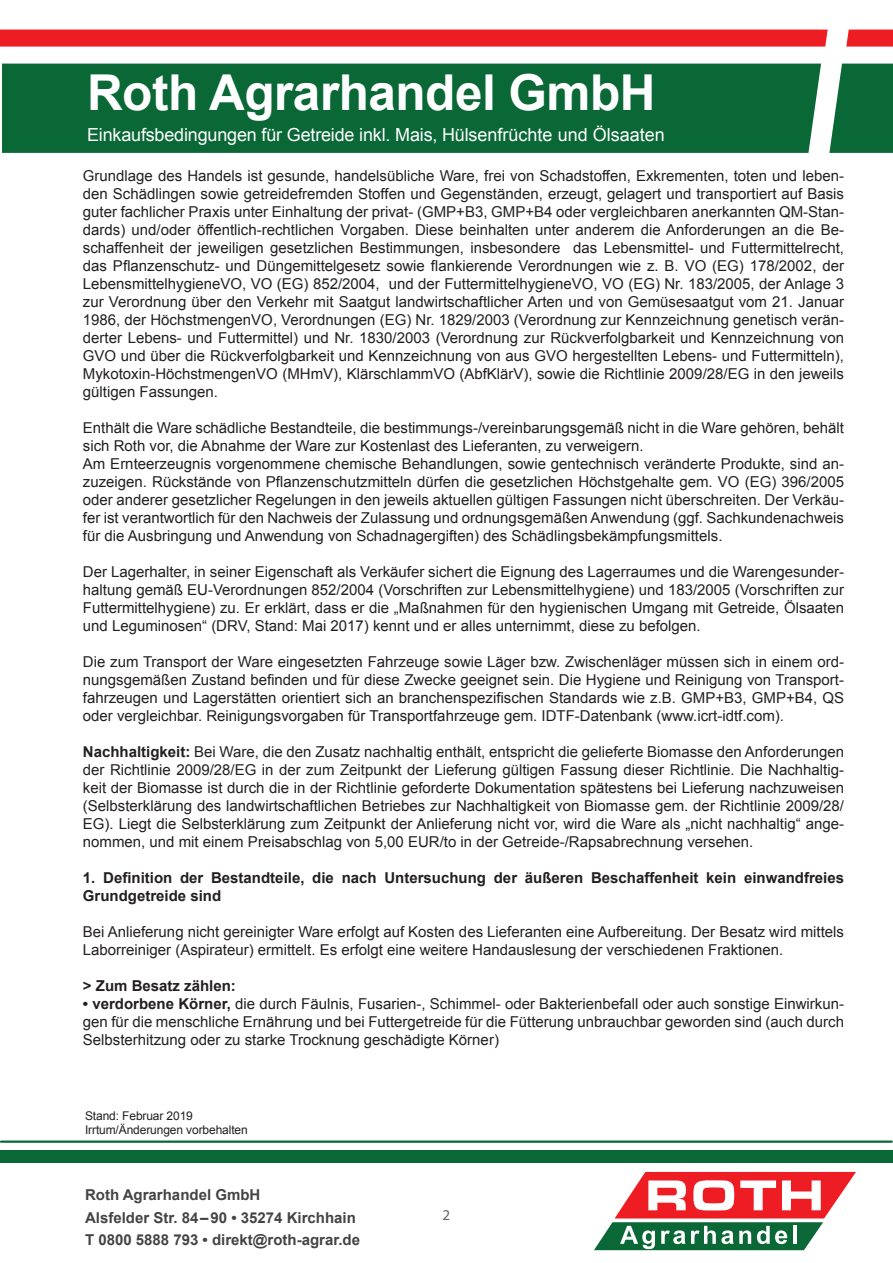
<style>
.page{position:relative;width:893px;height:1263px;background:#fff}
.page>*{position:absolute;margin:0;border:0;box-sizing:border-box;transform-origin:0 0}
.t1{font:700 49.5px "Arial";letter-spacing:-.01em;color:#fff}
.t2{font:18px "Arial";letter-spacing:-.01em;color:#fff}
.t3{font:15px/18px "Arial";color:#231f20;text-align:justify}
.t4{font:700 15px/18px "Arial";color:#231f20}
.t5{font:700 15px/22.5px "Arial";color:#444}
.t6{font:15px "Myriad Pro";color:#636366}
.t7{font:12px/14.4px "Arial";letter-spacing:-.01em;color:#231f20}
.s1{font-weight:700}
</style>
<div class="page">
<div style="left:2px;top:64px;width:891px;height:89px;background:#0a6736"></div>
<svg style="left:0;top:30px;width:893px;height:17px;background:#ee272d"></svg>
<hr style="left:1px;top:1140px;width:891px;height:3px;background:#0a6736">
<div style="left:0;top:1150px;width:893px;height:13px;background:#0a6736"></div>
<svg style="left:594px;top:1172px;width:262px;height:78px"></svg>
<hr style="left:793px;top:1226px;width:3px;height:18px;background:#fff">
<h1 class="t1" style="left:87px;top:60px;width:570px">Roth Agrarhandel GmbH</h1>
<p class="t2" style="left:87px;top:123px;width:579px">Einkaufsbedingungen für Getreide inkl. Mais, Hülsenfrüchte und Ölsaaten</p>
<p class="t3" style="left:83px;top:167px;width:763px">Grundlage des Handels ist gesunde, handelsübliche Ware, frei von Schadstoffen, Exkrementen, toten und leben&shy;den Schädlingen sowie getreidefremden Stoffen und Gegenständen, erzeugt, gelagert und transportiert auf Basis guter fachlicher Praxis unter Einhaltung der privat- (GMP+B3, GMP+B4 oder vergleichbaren anerkannten QM-Stan&shy;dards) und/oder öffentlich-rechtlichen Vorgaben. Diese beinhalten unter anderem die Anforderungen an die Be&shy;schaffenheit der jeweiligen gesetzlichen Bestimmungen, insbesondere das Lebensmittel- und Futtermittelrecht, das Pflanzenschutz- und Düngemittelgesetz sowie flankierende Verordnungen wie z. B. VO (EG) 178/2002, der LebensmittelhygieneVO, VO (EG) 852/2004, und der FuttermittelhygieneVO, VO (EG) Nr. 183/2005, der Anlage 3 zur Verordnung über den Verkehr mit Saatgut landwirtschaftlicher Arten und von Gemüsesaatgut vom 21. Januar 1986, der HöchstmengenVO, Verordnungen (EG) Nr. 1829/2003 (Verordnung zur Kennzeichnung genetisch verän&shy;derter Lebens- und Futtermittel) und Nr. 1830/2003 (Verordnung zur Rückverfolgbarkeit und Kennzeichnung von GVO und über die Rückverfolgbarkeit und Kennzeichnung von aus GVO hergestellten Lebens- und Futtermitteln), Mykotoxin-HöchstmengenVO (MHmV), KlärschlammVO (AbfKlärV), sowie die Richtlinie 2009/28/EG in den jeweils gültigen Fassungen.</p>
<p class="t3" style="left:83px;top:419px;width:763px;text-align:left">Enthält die Ware schädliche Bestandteile, die bestimmungs-/vereinbarungsgemäß nicht in die Ware gehören, behält sich Roth vor, die Abnahme der Ware zur Kostenlast des Lieferanten, zu verweigern.<br>Am Ernteerzeugnis vorgenommene chemische Behandlungen, sowie gentechnisch veränderte Produkte, sind an&shy;zuzeigen. Rückstände von Pflanzenschutzmitteln dürfen die gesetzlichen Höchstgehalte gem. VO (EG) 396/2005 oder anderer gesetzlicher Regelungen in den jeweils aktuellen gültigen Fassungen nicht überschreiten. Der Verkäu&shy;fer ist verantwortlich für den Nachweis der Zulassung und ordnungsgemäßen Anwendung (ggf. Sachkundenachweis für die Ausbringung und Anwendung von Schadnagergiften) des Schädlingsbekämpfungsmittels.</p>
<p class="t3" style="left:83px;top:563px;width:763px">Der Lagerhalter, in seiner Eigenschaft als Verkäufer sichert die Eignung des Lagerraumes und die Warengesunder&shy;haltung gemäß EU-Verordnungen 852/2004 (Vorschriften zur Lebensmittelhygiene) und 183/2005 (Vorschriften zur Futtermittelhygiene) zu. Er erklärt, dass er die „Maßnahmen für den hygienischen Umgang mit Getreide, Ölsaaten und Leguminosen“ (DRV, Stand: Mai 2017) kennt und er alles unternimmt, diese zu befolgen.</p>
<p class="t3" style="left:83px;top:653px;width:763px">Die zum Transport der Ware eingesetzten Fahrzeuge sowie Läger bzw. Zwischenläger müssen sich in einem ord&shy;nungsgemäßen Zustand befinden und für diese Zwecke geeignet sein. Die Hygiene und Reinigung von Transport&shy;fahrzeugen und Lagerstätten orientiert sich an branchenspezifischen Standards wie z.B. GMP+B3, GMP+B4, QS oder vergleichbar. Reinigungsvorgaben für Transportfahrzeuge gem. IDTF-Datenbank (www.icrt-idtf.com).</p>
<p class="t3" style="left:83px;top:743px;width:763px"><span class="s1">Nachhaltigkeit:</span> Bei Ware, die den Zusatz nachhaltig enthält, entspricht die gelieferte Biomasse den Anforderungen der Richtlinie 2009/28/EG in der zum Zeitpunkt der Lieferung gültigen Fassung dieser Richtlinie. Die Nachhaltig&shy;keit der Biomasse ist durch die in der Richtlinie geforderte Dokumentation spätestens bei Lieferung nachzuweisen (Selbsterklärung des landwirtschaftlichen Betriebes zur Nachhaltigkeit von Biomasse gem. der Richtlinie 2009/28/ EG). Liegt die Selbsterklärung zum Zeitpunkt der Anlieferung nicht vor, wird die Ware als „nicht nachhaltig“ ange&shy;nommen, und mit einem Preisabschlag von 5,00 EUR/to in der Getreide-/Rapsabrechnung versehen.</p>
<p class="t4" style="left:83px;top:869px;width:763px">1. Definition der Bestandteile, die nach Untersuchung der äußeren Beschaffenheit kein einwandfreies<br>Grundgetreide sind</p>
<p class="t3" style="left:83px;top:923px;width:763px">Bei Anlieferung nicht gereinigter Ware erfolgt auf Kosten des Lieferanten eine Aufbereitung. Der Besatz wird mittels<br>Laborreiniger (Aspirateur) ermittelt. Es erfolgt eine weitere Handauslesung der verschiedenen Fraktionen.</p>
<p class="t4" style="left:83px;top:977px;width:154px">&gt; Zum Besatz zählen:</p>
<p class="t3" style="left:83px;top:995px;width:763px"><span class="s1">• verdorbene Körner,</span> die durch Fäulnis, Fusarien-, Schimmel- oder Bakterienbefall oder auch sonstige Einwirkun&shy;gen für die menschliche Ernährung und bei Futtergetreide für die Fütterung unbrauchbar geworden sind (auch durch Selbsterhitzung oder zu starke Trocknung geschädigte Körner)</p>
<p class="t7" style="left:85px;top:1108px;width:164px">Stand: Februar 2019<br>Irrtum/Änderungen vorbehalten</p>
<p class="t5" style="left:85px;top:1184px;width:277px">Roth Agrarhandel GmbH<br>Alsfelder Str. 84–90 • 35274 Kirchhain<br>T 0800 5888 793 • direkt@roth-agrar.de</p>
<p class="t6" style="left:443px;top:1206px;width:9px">2</p>
</div>
